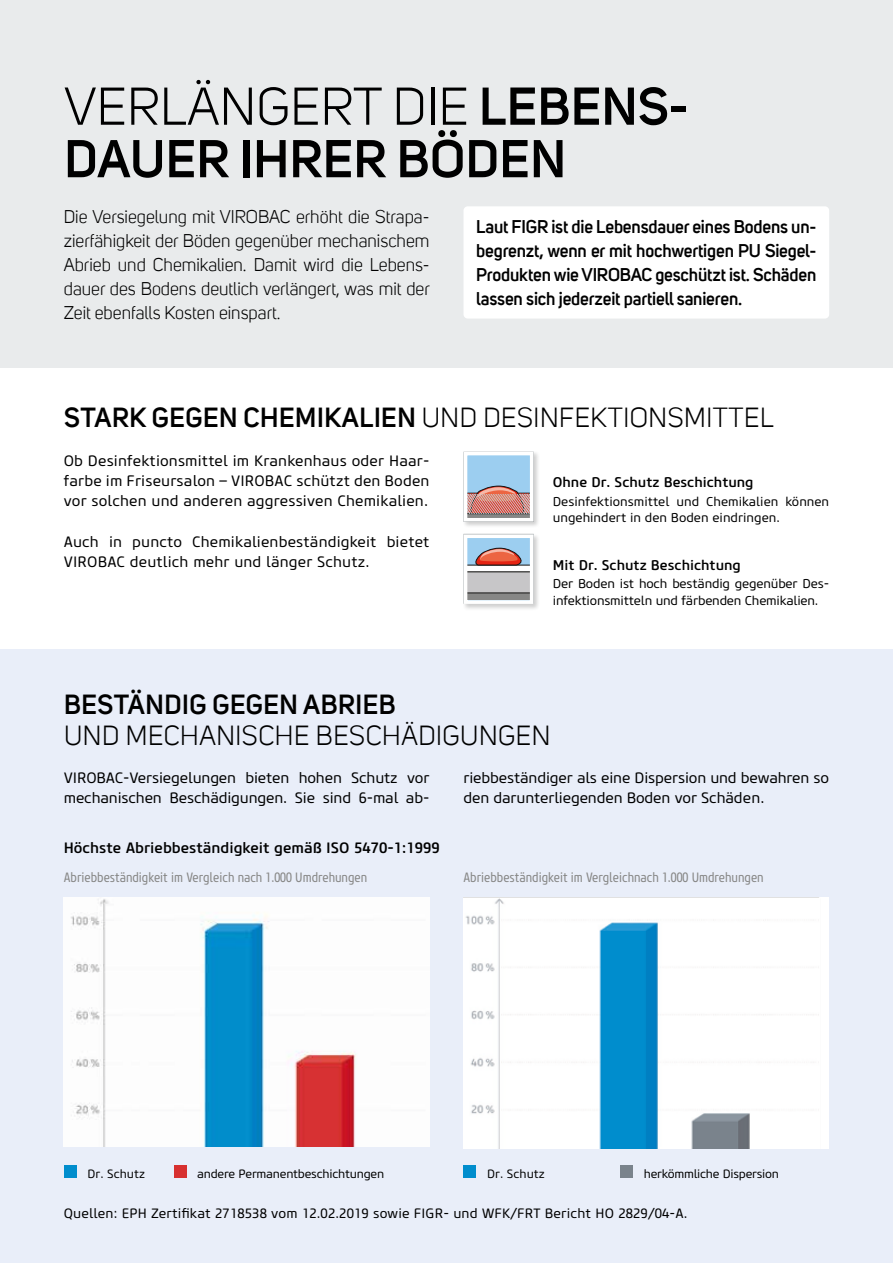
<style>
.page{position:relative;width:893px;height:1263px;background:#fff}
.page>*{position:absolute;margin:0;border:0;box-sizing:border-box;transform-origin:0 0}
.t1{font:600 52.5px/52.5px "Uni Sans";letter-spacing:.01em;color:#000}
.t2{font:27px "Uni Sans";letter-spacing:.02em;color:#000}
.t3{font:600 27px "Uni Sans";letter-spacing:.02em;color:#000}
.t4{font:18px/24px "Uni Sans";color:#000;text-align:justify}
.t5{font:600 18px/24px "Uni Sans";letter-spacing:-.01em;color:#000;text-align:justify}
.t6{font:15px/20.2px "Core Sans M45";letter-spacing:-.01em;color:#000}
.t7{font:15px/20.2px "Core Sans M45";letter-spacing:.01em;color:#000}
.t8{font:500 15px "Core Sans M55";color:#000}
.t9{font:500 14.1px "Core Sans M55";color:#000}
.t10{font:13.5px "Core Sans M47 Cn";color:#878786}
.t11{font:13.5px "Core Sans M45";letter-spacing:.01em;color:#000}
.t12{font:12.75px/16.5px "Core Sans M45";letter-spacing:-.015em;color:#000}
.t13{font:12px "Core Sans M45";letter-spacing:-.02em;color:#000}
.t14{font:12px "Core Sans M45";color:#000}
.s1{font-weight:400}
.s2{font-weight:600}
</style>
<div class="page">
<div style="left:0;top:0;width:893px;height:368px;background:#e9ebec"></div>
<div style="left:463px;top:451px;width:77px;height:77px;background:#eee"></div>
<svg style="left:463px;top:451px;width:73px;height:73px"></svg>
<div style="left:463px;top:533px;width:77px;height:78px;background:#000;opacity:.2"></div>
<svg style="left:463px;top:533px;width:73px;height:73px"></svg>
<div style="left:0;top:650px;width:893px;height:613px;background:#e9eef9"></div>
<img style="left:64px;top:897px;width:365px;height:249px">
<div style="left:64px;top:1165px;width:13px;height:13px;background:#008dcd"></div>
<div style="left:174px;top:1165px;width:13px;height:13px;background:#d73030"></div>
<img style="left:463px;top:897px;width:366px;height:251px">
<div style="left:463px;top:1165px;width:13px;height:13px;background:#008dcd"></div>
<div style="left:620px;top:1165px;width:13px;height:13px;background:#7a838c"></div>
<div style="left:463px;top:206px;width:366px;height:113px;background:#fff;border-radius:4px"></div>
<h1 class="t1" style="left:64px;top:80px;width:626px"><span class="s1">VERLÄNGERT DIE</span> LEBENS-<br>DAUER IHRER BÖDEN</h1>
<p class="t4" style="left:64px;top:204px;width:368px">Die Versiegelung mit VIROBAC erhöht die Strapa&shy;zierfähigkeit der Böden gegenüber mechanischem Abrieb und Chemikalien. Damit wird die Lebens&shy;dauer des Bodens deutlich verlängert, was mit der Zeit ebenfalls Kosten einspart.</p>
<p class="t5" style="left:476px;top:215px;width:342px">Laut FIGR ist die Lebensdauer eines Bodens un&shy;begrenzt, wenn er mit hochwertigen PU Siegel-Produkten wie VIROBAC geschützt ist. Schäden lassen sich jederzeit partiell sanieren.</p>
<h2 class="t2" style="left:64px;top:402px;width:711px"><span class="s2">STARK GEGEN CHEMIKALIEN</span> UND DESINFEKTIONSMITTEL</h2>
<p class="t6" style="left:64px;top:451px;width:367px;text-align:justify">Ob Desinfektionsmittel im Krankenhaus oder Haar&shy;farbe im Friseursalon – VIROBAC schützt den Boden vor solchen und anderen aggressiven Chemikalien.</p>
<p class="t7" style="left:64px;top:532px;width:367px">Auch in puncto Chemikalienbeständigkeit bietet<br>VIROBAC deutlich mehr und länger Schutz.</p>
<p class="t9" style="left:553px;top:473px;width:202px">Ohne Dr. Schutz Beschichtung</p>
<p class="t12" style="left:553px;top:493px;width:278px">Desinfektionsmittel und Chemikalien können ungehindert in den Boden eindringen.</p>
<p class="t9" style="left:553px;top:556px;width:190px">Mit Dr. Schutz Beschichtung</p>
<p class="t12" style="left:553px;top:576px;width:278px">Der Boden ist hoch beständig gegenüber Des&shy;infektionsmitteln und färbenden Chemikalien.</p>
<h2 class="t3" style="left:64px;top:688px;width:333px">BESTÄNDIG GEGEN ABRIEB</h2>
<h2 class="t2" style="left:64px;top:720px;width:488px">UND MECHANISCHE BESCHÄDIGUNGEN</h2>
<p class="t6" style="left:64px;top:768px;width:367px">VIROBAC-Versiegelungen bieten hohen Schutz vor mechanischen Beschädigungen. Sie sind 6-mal ab-</p>
<p class="t6" style="left:463px;top:768px;width:367px">riebbeständiger als eine Dispersion und bewahren so den darunterliegenden Boden vor Schäden.</p>
<p class="t8" style="left:64px;top:838px;width:377px">Höchste Abriebbeständigkeit gemäß ISO 5470-1:1999</p>
<p class="t10" style="left:64px;top:868px;width:305px">Abriebbeständigkeit im Vergleich nach 1.000 Umdrehungen</p>
<p class="t10" style="left:463px;top:868px;width:302px">Abriebbeständigkeit im Vergleichnach 1.000 Umdrehungen</p>
<p class="t14" style="left:88px;top:1166px;width:59px">Dr. Schutz</p>
<p class="t13" style="left:197px;top:1166px;width:188px">andere Permanentbeschichtungen</p>
<p class="t14" style="left:487px;top:1166px;width:59px">Dr. Schutz</p>
<p class="t13" style="left:644px;top:1166px;width:137px">herkömmliche Dispersion</p>
<p class="t11" style="left:64px;top:1204px;width:625px">Quellen: EPH Zertifikat 2718538 vom 12.02.2019 sowie FIGR- und WFK/FRT Bericht HO 2829/04-A.</p>
</div>
